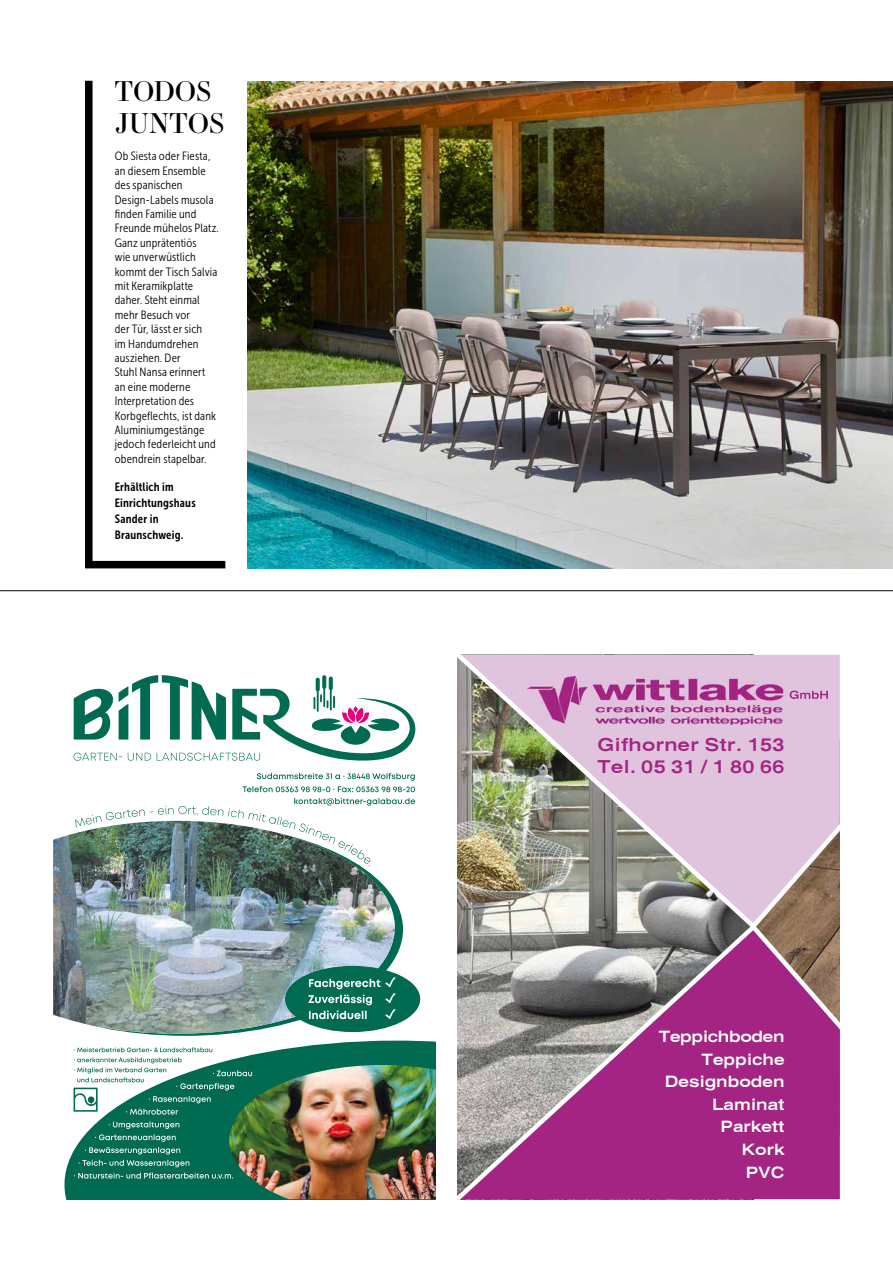
<style>
.page{position:relative;width:893px;height:1263px;background:#fff}
.page>*{position:absolute;margin:0;border:0;box-sizing:border-box;transform-origin:0 0}
.t1{font:27px/32.4px "Essonnes Display";color:#000}
.t2{font:700 18px/21.6px "Xerox Sans Serif Wide FC";letter-spacing:.02em;color:#a32482}
.t3{font:700 15.75px/22.5px "Xerox Sans Serif Wide FC";color:#fff;text-align:right}
.t4{font:12px/14.4px "Museo Sans Cond 300";letter-spacing:.015em;color:#000}
.t5{font:12px/15.8px "Museo Sans Cond 700";letter-spacing:.015em;color:#000}
</style>
<div class="page">
<img style="left:248px;top:82px;width:645px;height:486px">
<svg style="left:85px;top:80px;width:141px;height:489px"></svg>
<hr style="left:0;top:590px;width:893px;height:1px;background:#000">
<svg style="left:64px;top:1040px;width:372px;height:159px"></svg>
<svg style="left:146px;top:901px;width:257px;height:135px"></svg>
<svg style="left:74px;top:675px;width:341px;height:86px"></svg>
<img style="left:53px;top:833px;width:342px;height:201px">
<div style="left:285px;top:966px;width:135px;height:66px;background:#006b51;border-radius:50%"></div>
<svg style="left:243px;top:773px;width:172px;height:19px"></svg>
<img style="left:74px;top:1047px;width:362px;height:152px">
<svg style="left:308px;top:977px;width:88px;height:42px"></svg>
<img style="left:75px;top:798px;width:340px;height:68px">
<svg style="left:457px;top:933px;width:383px;height:266px;background:#9e5488"></svg>
<img style="left:457px;top:655px;width:383px;height:278px">
<h1 class="t1" style="left:115px;top:74px;width:111px">TODOS<br>JUNTOS</h1>
<p class="t4" style="left:115px;top:149px;width:106px">Ob Siesta oder Fiesta, an diesem Ensemble des spanischen<br>Design-Labels musola finden Familie und<br>Freunde mühelos Platz.<br>Ganz unprätentiös<br>wie unverwüstlich kommt der Tisch Salvia mit Keramikplatte daher. Steht einmal mehr Besuch vor<br>der Tür, lässt er sich<br>im Handumdrehen ausziehen. Der<br>Stuhl Nansa erinnert an eine moderne<br>Interpretation des<br>Korbgeflechts, ist dank<br>Aluminiumgestänge jedoch federleicht und obendrein stapelbar.</p>
<p class="t5" style="left:115px;top:479px;width:82px">Erhältlich im<br>Einrichtungshaus<br>Sander in<br>Braunschweig.</p>
<h2 class="t2" style="left:597px;top:734px;width:189px">Gifhorner Str. 153<br>Tel. 05 31 / 1 80 66</h2>
<h3 class="t3" style="left:659px;top:1025px;width:127px">Teppichboden<br>Teppiche<br>Designboden<br>Laminat<br>Parkett<br>Kork<br>PVC</h3>
</div>
